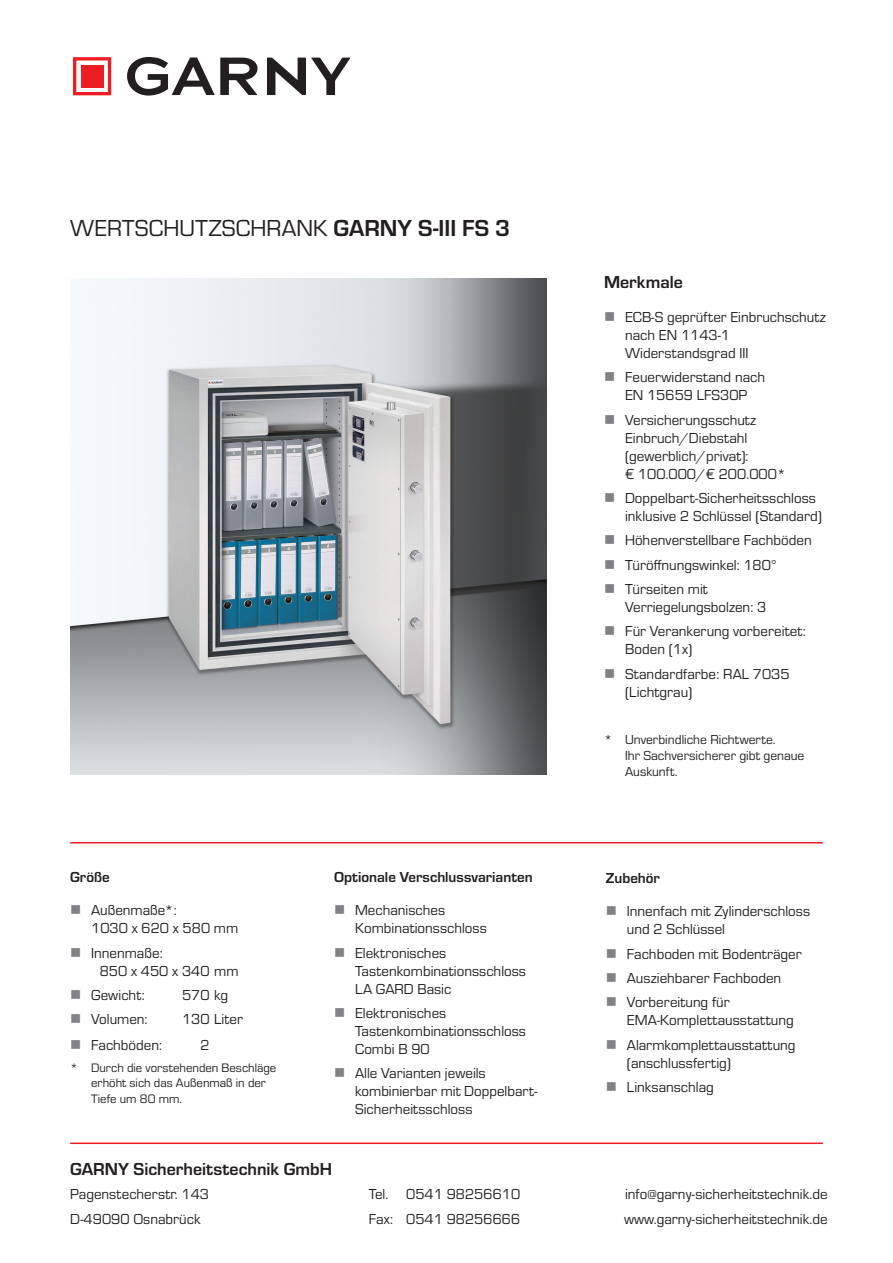
<style>
.page{position:relative;width:893px;height:1263px;background:#fff}
.page>*{position:absolute;margin:0;border:0;box-sizing:border-box;transform-origin:0 0}
.t1{font:600 53.4px "Adrianna Extended";color:#231f20}
.t2{font:24px "Eurostile";color:#231f20}
.t3{font:700 18px "Eurostile";color:#231f20}
.t4{font:15px/18px "Eurostile";color:#231f20}
.t5{font:700 15px "Eurostile";color:#231f20}
.t6{font:13.5px/16.2px "Eurostile";color:#231f20}
.t7{font:12.75px/15.3px "Eurostile";color:#231f20}
.s1{font-weight:700}
.s2{color:#808285}
</style>
<div class="page">
<hr style="left:70px;top:1142px;width:753px;height:2px;background:#ee1d23">
<img style="left:70px;top:278px;width:477px;height:496px">
<hr style="left:70px;top:842px;width:753px;height:1px;background:#ee1d23">
<div style="left:73px;top:57px;width:38px;height:38px;border:3px solid #ee1d23"></div>
<div style="left:81px;top:65px;width:22px;height:22px;background:#ee1d23"></div>
<h1 class="t1" style="left:125px;top:40px;width:229px">GARNY</h1>
<h2 class="t2" style="left:70px;top:212px;width:442px">WERTSCHUTZSCHRANK <span class="s1">GARNY S-III FS 3</span></h2>
<p class="t5" style="left:70px;top:866px;width:41px">Größe</p>
<p class="t4" style="left:91px;top:900px;width:149px;text-indent:-21px"><span class="s2">■</span> Außenmaße*:<br>1030 x 620 x 580 mm</p>
<p class="t4" style="left:100px;top:943px;width:140px;text-indent:-30px"><span class="s2">■</span> Innenmaße:<br>850 x 450 x 340 mm</p>
<p class="t4" style="left:70px;top:985px;width:76px"><span class="s2">■</span> Gewicht:</p>
<p class="t4" style="left:182px;top:985px;width:48px">570 kg</p>
<p class="t4" style="left:70px;top:1009px;width:79px"><span class="s2">■</span> Volumen:</p>
<p class="t4" style="left:182px;top:1009px;width:62px">130 Liter</p>
<p class="t4" style="left:70px;top:1036px;width:93px"><span class="s2">■</span> Fachböden:</p>
<p class="t4" style="left:200px;top:1036px;width:11px">2</p>
<p class="t7" style="left:91px;top:1060px;width:187px;text-indent:-21px">* Durch die vorstehenden Beschläge erhöht sich das Außenmaß in der<br>Tiefe um 80 mm.</p>
<p class="t5" style="left:334px;top:866px;width:200px">Optionale Verschlussvarianten</p>
<p class="t4" style="left:355px;top:900px;width:133px;text-indent:-21px"><span class="s2">■</span> Mechanisches<br>Kombinationsschloss</p>
<p class="t4" style="left:355px;top:943px;width:172px;text-indent:-21px"><span class="s2">■</span> Elektronisches<br>Tastenkombinationsschloss<br>LA GARD Basic</p>
<p class="t4" style="left:355px;top:1003px;width:172px;text-indent:-21px"><span class="s2">■</span> Elektronisches<br>Tastenkombinationsschloss<br>Combi B 90</p>
<p class="t4" style="left:355px;top:1063px;width:184px;text-indent:-21px"><span class="s2">■</span> Alle Varianten jeweils kombinierbar mit Doppelbart-<br>Sicherheitsschloss</p>
<p class="t3" style="left:604px;top:270px;width:80px">Merkmale</p>
<p class="t4" style="left:625px;top:307px;width:202px;text-indent:-21px"><span class="s2">■</span> ECB-S geprüfter Einbruchschutz nach EN 1143-1<br>Widerstandsgrad III</p>
<p class="t4" style="left:604px;top:367px;width:163px;text-align:center"><span class="s2">■</span> Feuerwiderstand nach<br>EN 15659 LFS30P</p>
<p class="t4" style="left:625px;top:410px;width:163px;text-indent:-21px"><span class="s2">■</span> Versicherungsschutz<br>Einbruch/Diebstahl (gewerblich/privat):<br>€ 100.000/€ 200.000*</p>
<p class="t4" style="left:625px;top:488px;width:198px;text-indent:-21px"><span class="s2">■</span> Doppelbart-Sicherheitsschloss inklusive 2 Schlüssel (Standard)</p>
<p class="t4" style="left:604px;top:531px;width:209px"><span class="s2">■</span> Höhenverstellbare Fachböden</p>
<p class="t4" style="left:604px;top:555px;width:174px"><span class="s2">■</span> Türöffnungswinkel: 180°</p>
<p class="t4" style="left:625px;top:579px;width:143px;text-indent:-21px"><span class="s2">■</span> Türseiten mit<br>Verriegelungsbolzen: 3</p>
<p class="t4" style="left:625px;top:622px;width:182px;text-indent:-21px"><span class="s2">■</span> Für Verankerung vorbereitet:<br>Boden (1x)</p>
<p class="t4" style="left:625px;top:664px;width:166px;text-indent:-21px"><span class="s2">■</span> Standardfarbe: RAL 7035 (Lichtgrau)</p>
<p class="t6" style="left:625px;top:731px;width:181px;text-indent:-21px">* Unverbindliche Richtwerte.<br>Ihr Sachversicherer gibt genaue<br>Auskunft.</p>
<p class="t5" style="left:606px;top:867px;width:56px">Zubehör</p>
<p class="t4" style="left:627px;top:902px;width:185px;text-indent:-21px"><span class="s2">■</span> Innenfach mit Zylinderschloss und 2 Schlüssel</p>
<p class="t4" style="left:606px;top:944px;width:197px"><span class="s2">■</span> Fachboden mit Bodenträger</p>
<p class="t4" style="left:606px;top:968px;width:177px"><span class="s2">■</span> Ausziehbarer Fachboden</p>
<p class="t4" style="left:627px;top:993px;width:168px;text-indent:-21px"><span class="s2">■</span> Vorbereitung für<br>EMA-Komplettausstattung</p>
<p class="t4" style="left:627px;top:1035px;width:170px;text-indent:-21px"><span class="s2">■</span> Alarmkomplettausstattung (anschlussfertig)</p>
<p class="t4" style="left:606px;top:1077px;width:109px"><span class="s2">■</span> Linksanschlag</p>
<p class="t3" style="left:70px;top:1156px;width:263px">GARNY Sicherheitstechnik GmbH</p>
<p class="t4" style="left:70px;top:1185px;width:140px">Pagenstecherstr. 143</p>
<p class="t4" style="left:369px;top:1185px;width:153px">Tel. 0541 98256610</p>
<p class="t4" style="left:625px;top:1185px;width:204px">info@garny-sicherheitstechnik.de</p>
<p class="t4" style="left:70px;top:1209px;width:132px">D-49090 Osnabrück</p>
<p class="t4" style="left:369px;top:1209px;width:153px">Fax: 0541 98256666</p>
<p class="t4" style="left:624px;top:1209px;width:205px">www.garny-sicherheitstechnik.de</p>
</div>
